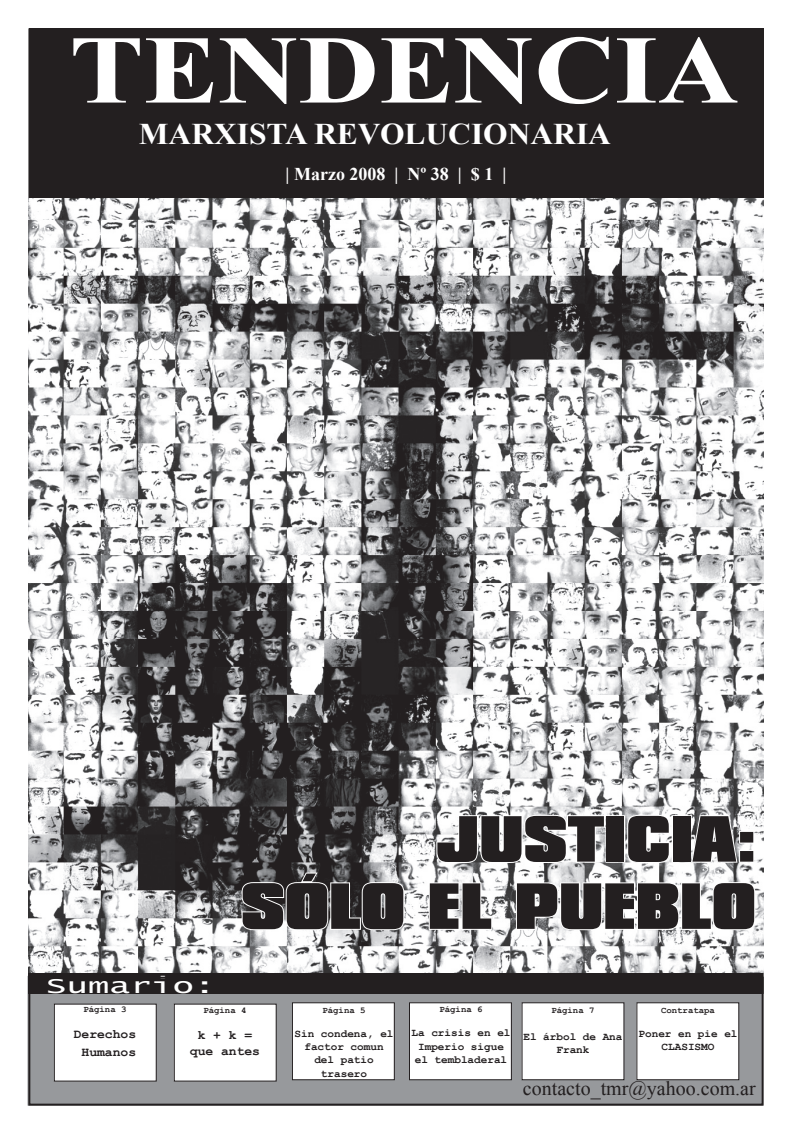
<style>
.page{position:relative;width:792px;height:1134px;background:#fff}
.page>*{position:absolute;margin:0;border:0;box-sizing:border-box;transform-origin:0 0}
.t1{font:700 97px "Times New Roman";color:#fff;scale:1.15 1}
.t2{font:900 56px/67.2px "Compacta BT";color:#231f20;text-align:right}
.t3{font:700 30px "Times New Roman";color:#fff;scale:1.05 1}
.t4{font:22px "Lucida Console";color:#fff;scale:1.6 1}
.t5{font:20px "Times New Roman";color:#231f20}
.t6{font:700 18px "Times New Roman";color:#fff}
.t7{font:700 13px/18px "Courier New";color:#231f20;text-align:right}
.t8{font:700 11px/13.2px "Courier New";color:#231f20;text-align:center}
.t9{font:700 9px "Courier New";color:#231f20}
</style>
<div class="page">
<div style="left:29px;top:29px;width:734px;height:169px;background:#231f20"></div>
<div style="left:28px;top:28px;width:736px;height:170px;border:1px solid #231f20"></div>
<div style="left:28px;top:976px;width:735px;height:129px;background:#97999c"></div>
<div style="left:29px;top:973px;width:734px;height:20px;background:#231f20"></div>
<div style="left:28px;top:973px;width:736px;height:21px;border:1px solid #231f20"></div>
<div style="left:28px;top:977px;width:736px;height:128px;border:2px solid #231f20"></div>
<div style="left:54px;top:1004px;width:102px;height:77px;background:#fff"></div>
<div style="left:54px;top:1003px;width:103px;height:78px;border:1px solid #231f20"></div>
<div style="left:174px;top:1004px;width:102px;height:77px;background:#fff"></div>
<div style="left:174px;top:1003px;width:103px;height:78px;border:1px solid #231f20"></div>
<div style="left:292px;top:1003px;width:102px;height:77px;background:#fff"></div>
<div style="left:292px;top:1002px;width:103px;height:78px;border:1px solid #231f20"></div>
<div style="left:409px;top:1003px;width:102px;height:77px;background:#fff"></div>
<div style="left:409px;top:1002px;width:103px;height:78px;border:1px solid #231f20"></div>
<div style="left:522px;top:1003px;width:102px;height:77px;background:#fff"></div>
<div style="left:522px;top:1002px;width:102px;height:78px;border:1px solid #231f20"></div>
<div style="left:636px;top:1003px;width:103px;height:77px;background:#fff"></div>
<div style="left:636px;top:1002px;width:103px;height:78px;border:1px solid #231f20"></div>
<img style="left:28px;top:198px;width:736px;height:774px">
<svg style="left:435px;top:814px;width:171px;height:50px"></svg>
<div style="left:606px;top:815px;width:19px;height:48px;border:2px solid #fff"></div>
<svg style="left:626px;top:814px;width:45px;height:50px"></svg>
<div style="left:672px;top:815px;width:19px;height:48px;border:2px solid #fff"></div>
<svg style="left:690px;top:814px;width:65px;height:50px"></svg>
<svg style="left:241px;top:871px;width:164px;height:60px"></svg>
<svg style="left:428px;top:881px;width:65px;height:50px"></svg>
<svg style="left:515px;top:881px;width:241px;height:50px"></svg>
<h1 class="t1" style="left:69px;top:3px;width:584px">TENDENCIA</h1>
<h3 class="t3" style="left:139px;top:114px;width:451px">MARXISTA REVOLUCIONARIA</h3>
<h3 class="t6" style="left:286px;top:162px;width:222px">| Marzo 2008 | Nº 38 | $ 1 |</h3>
<h3 class="t4" style="left:46px;top:975px;width:108px">Sumario:</h3>
<h2 class="t2" style="left:241px;top:806px;width:517px">JUSTICIA:<br>SÓLO EL PUEBLO</h2>
<p class="t9" style="left:83px;top:1003px;width:45px">Página 3</p>
<p class="t7" style="left:74px;top:1025px;width:64px">Derechos<br>Humanos</p>
<p class="t9" style="left:203px;top:1004px;width:45px">Página 4</p>
<p class="t7" style="left:190px;top:1027px;width:72px;line-height:15.6px;text-align:center">k + k = que antes</p>
<p class="t9" style="left:322px;top:1004px;width:45px">Página 5</p>
<p class="t8" style="left:295px;top:1026px;width:100px">Sin condena, el factor comun del patio trasero</p>
<p class="t9" style="left:439px;top:1004px;width:45px">Página 6</p>
<p class="t8" style="left:412px;top:1026px;width:100px">La crisis en el<br>Imperio sigue el tembladeral</p>
<p class="t9" style="left:551px;top:1005px;width:45px">Página 7</p>
<p class="t8" style="left:523px;top:1029px;width:100px">El árbol de Ana<br>Frank</p>
<p class="t9" style="left:661px;top:1004px;width:55px">Contratapa</p>
<p class="t8" style="left:639px;top:1026px;width:100px">Poner en pie el<br>CLASISMO</p>
<h3 class="t5" style="left:523px;top:1075px;width:234px">contacto_tmr@yahoo.com.ar</h3>
</div>
